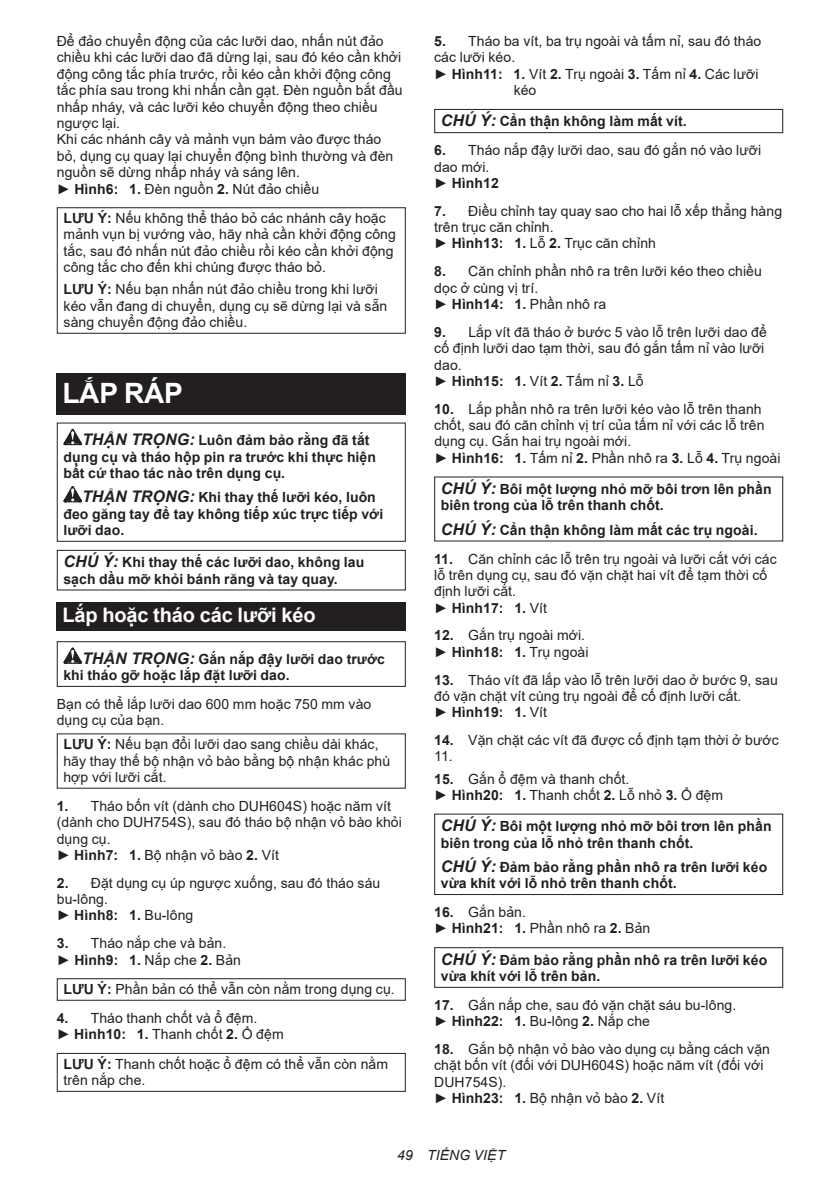
<style>
.page{position:relative;width:840px;height:1191px;background:#fff}
.page>*{position:absolute;margin:0;border:0;box-sizing:border-box;transform-origin:0 0}
.t1{font:700 28px "Arial";letter-spacing:-.01em;color:#fff}
.t2{font:700 20px "Arial";letter-spacing:-.01em;color:#fff}
.t3{font:14px/16.4px "Arial";letter-spacing:.005em;color:#231f20}
.t4{font:700 14px/16.4px "Arial";letter-spacing:.005em;color:#231f20}
.t5{font:italic 14px "Arial";letter-spacing:.005em;color:#231f20}
.s1{font-weight:700}
.s2{font-style:italic;font-size:16px}
</style>
<div class="page">
<div style="left:57px;top:207px;width:348px;height:127px;border:1px solid #231f20"></div>
<div style="left:57px;top:373px;width:348px;height:41px;background:#231f20"></div>
<svg style="left:63px;top:429px;width:19px;height:16px"></svg>
<svg style="left:63px;top:486px;width:19px;height:16px"></svg>
<div style="left:57px;top:422px;width:348px;height:120px;border:1px solid #231f20"></div>
<div style="left:57px;top:550px;width:348px;height:40px;border:1px solid #231f20"></div>
<div style="left:57px;top:602px;width:348px;height:28px;background:#231f20"></div>
<svg style="left:63px;top:647px;width:19px;height:17px"></svg>
<div style="left:57px;top:641px;width:348px;height:46px;border:1px solid #231f20"></div>
<div style="left:57px;top:978px;width:348px;height:22px;border:1px solid #231f20"></div>
<div style="left:57px;top:1053px;width:348px;height:38px;border:1px solid #231f20"></div>
<div style="left:434px;top:109px;width:348px;height:24px;border:1px solid #231f20"></div>
<div style="left:434px;top:813px;width:348px;height:82px;border:1px solid #231f20"></div>
<div style="left:434px;top:947px;width:348px;height:40px;border:1px solid #231f20"></div>
<p class="t3" style="left:57px;top:33px;width:347px">Để đảo chuyển động của các lưỡi dao, nhấn nút đảo chiều khi các lưỡi dao đã dừng lại, sau đó kéo cần khởi động công tắc phía trước, rồi kéo cần khởi động công tắc phía sau trong khi nhấn cần gạt. Đèn nguồn bắt đầu nhấp nháy, và các lưỡi kéo chuyển động theo chiều ngược lại.<br>Khi các nhánh cây và mảnh vụn bám vào được tháo bỏ, dụng cụ quay lại chuyển động bình thường và đèn nguồn sẽ dừng nhấp nháy và sáng lên.<br>► <span class="s1">Hình6: 1.</span> Đèn nguồn <span class="s1">2.</span> Nút đảo chiều</p>
<p class="t3" style="left:64px;top:210px;width:333px"><span class="s1">LƯU Ý:</span> Nếu không thể tháo bỏ các nhánh cây hoặc mảnh vụn bị vướng vào, hãy nhả cần khởi động công tắc, sau đó nhấn nút đảo chiều rồi kéo cần khởi động công tắc cho đến khi chúng được tháo bỏ.</p>
<p class="t3" style="left:64px;top:281px;width:325px"><span class="s1">LƯU Ý:</span> Nếu bạn nhấn nút đảo chiều trong khi lưỡi kéo vẫn đang di chuyển, dụng cụ sẽ dừng lại và sẵn sàng chuyển động đảo chiều.</p>
<h1 class="t1" style="left:62px;top:373px;width:122px">LẮP RÁP</h1>
<p class="t4" style="left:63px;top:432px;width:314px;text-indent:19px"><span class="s2">THẬN TRỌNG:</span> Luôn đảm bảo rằng đã tắt dụng cụ và tháo hộp pin ra trước khi thực hiện bất cứ thao tác nào trên dụng cụ.</p>
<p class="t4" style="left:63px;top:489px;width:321px;text-indent:19px"><span class="s2">THẬN TRỌNG:</span> Khi thay thế lưỡi kéo, luôn đeo găng tay để tay không tiếp xúc trực tiếp với lưỡi dao.</p>
<p class="t4" style="left:63px;top:554px;width:302px"><span class="s2">CHÚ Ý:</span> Khi thay thế các lưỡi dao, không lau sạch dầu mỡ khỏi bánh răng và tay quay.</p>
<h2 class="t2" style="left:62px;top:600px;width:254px">Lắp hoặc tháo các lưỡi kéo</h2>
<p class="t4" style="left:63px;top:651px;width:323px;text-indent:19px"><span class="s2">THẬN TRỌNG:</span> Gắn nắp đậy lưỡi dao trước khi tháo gỡ hoặc lắp đặt lưỡi dao.</p>
<p class="t3" style="left:57px;top:695px;width:316px">Bạn có thể lắp lưỡi dao 600 mm hoặc 750 mm vào dụng cụ của bạn.</p>
<p class="t3" style="left:63px;top:736px;width:328px"><span class="s1">LƯU Ý:</span> Nếu bạn đổi lưỡi dao sang chiều dài khác, hãy thay thế bộ nhận vỏ bào bằng bộ nhận khác phù hợp với lưỡi cắt.</p>
<p class="t3" style="left:57px;top:797px;width:346px"><span class="s1">1.</span> Tháo bốn vít (dành cho DUH604S) hoặc năm vít (dành cho DUH754S), sau đó tháo bộ nhận vỏ bào khỏi dụng cụ.<br>► <span class="s1">Hình7: 1.</span> Bộ nhận vỏ bào <span class="s1">2.</span> Vít</p>
<p class="t3" style="left:57px;top:874px;width:325px"><span class="s1">2.</span> Đặt dụng cụ úp ngược xuống, sau đó tháo sáu bu-lông.<br>► <span class="s1">Hình8: 1.</span> Bu-lông</p>
<p class="t3" style="left:57px;top:935px;width:186px"><span class="s1">3.</span> Tháo nắp che và bản. ► <span class="s1">Hình9: 1.</span> Nắp che <span class="s1">2.</span> Bản</p>
<p class="t3" style="left:63px;top:981px;width:332px"><span class="s1">LƯU Ý:</span> Phần bản có thể vẫn còn nằm trong dụng cụ.</p>
<p class="t3" style="left:57px;top:1009px;width:228px"><span class="s1">4.</span> Tháo thanh chốt và ổ đệm.<br>► <span class="s1">Hình10: 1.</span> Thanh chốt <span class="s1">2.</span> Ổ đệm</p>
<p class="t3" style="left:63px;top:1055px;width:326px"><span class="s1">LƯU Ý:</span> Thanh chốt hoặc ổ đệm có thể vẫn còn nằm trên nắp che.</p>
<p class="t3" style="left:434px;top:33px;width:328px"><span class="s1">5.</span> Tháo ba vít, ba trụ ngoài và tấm nỉ, sau đó tháo</p>
<p class="t3" style="left:434px;top:49px;width:82px">các lưỡi kéo.</p>
<p class="t3" style="left:434px;top:66px;width:326px">► <span class="s1">Hình11: 1.</span> Vít <span class="s1">2.</span> Trụ ngoài <span class="s1">3.</span> Tấm nỉ <span class="s1">4.</span> Các lưỡi</p>
<p class="t3" style="left:513px;top:82px;width:24px">kéo</p>
<p class="t4" style="left:440px;top:113px;width:247px"><span class="s2">CHÚ Ý:</span> Cẩn thận không làm mất vít.</p>
<p class="t3" style="left:434px;top:142px;width:328px"><span class="s1">6.</span> Tháo nắp đậy lưỡi dao, sau đó gắn nó vào lưỡi dao mới.<br>► <span class="s1">Hình12</span></p>
<p class="t3" style="left:434px;top:202px;width:349px"><span class="s1">7.</span> Điều chỉnh tay quay sao cho hai lỗ xếp thẳng hàng trên trục căn chỉnh.<br>► <span class="s1">Hình13: 1.</span> Lỗ <span class="s1">2.</span> Trục căn chỉnh</p>
<p class="t3" style="left:434px;top:263px;width:329px"><span class="s1">8.</span> Căn chỉnh phần nhô ra trên lưỡi kéo theo chiều dọc ở cùng vị trí.<br>► <span class="s1">Hình14: 1.</span> Phần nhô ra</p>
<p class="t3" style="left:434px;top:323px;width:334px"><span class="s1">9.</span> Lắp vít đã tháo ở bước 5 vào lỗ trên lưỡi dao để cố định lưỡi dao tạm thời, sau đó gắn tấm nỉ vào lưỡi dao.<br>► <span class="s1">Hình15: 1.</span> Vít <span class="s1">2.</span> Tấm nỉ <span class="s1">3.</span> Lỗ</p>
<p class="t3" style="left:434px;top:400px;width:347px"><span class="s1">10.</span> Lắp phần nhô ra trên lưỡi kéo vào lỗ trên thanh chốt, sau đó căn chỉnh vị trí của tấm nỉ với các lỗ trên dụng cụ. Gắn hai trụ ngoài mới.<br>► <span class="s1">Hình16: 1.</span> Tấm nỉ <span class="s1">2.</span> Phần nhô ra <span class="s1">3.</span> Lỗ <span class="s1">4.</span> Trụ ngoài</p>
<p class="t4" style="left:440px;top:481px;width:332px"><span class="s2">CHÚ Ý:</span> Bôi một lượng nhỏ mỡ bôi trơn lên phần biên trong của lỗ trên thanh chốt.</p>
<p class="t4" style="left:440px;top:522px;width:318px"><span class="s2">CHÚ Ý:</span> Cẩn thận không làm mất các trụ ngoài.</p>
<p class="t3" style="left:434px;top:550px;width:344px"><span class="s1">11.</span> Căn chỉnh các lỗ trên trụ ngoài và lưỡi cắt với các lỗ trên dụng cụ, sau đó vặn chặt hai vít để tạm thời cố định lưỡi cắt.<br>► <span class="s1">Hình17: 1.</span> Vít</p>
<p class="t3" style="left:434px;top:627px;width:156px"><span class="s1">12.</span> Gắn trụ ngoài mới. ► <span class="s1">Hình18: 1.</span> Trụ ngoài</p>
<p class="t3" style="left:434px;top:671px;width:345px"><span class="s1">13.</span> Tháo vít đã lắp vào lỗ trên lưỡi dao ở bước 9, sau đó vặn chặt vít cùng trụ ngoài để cố định lưỡi cắt.<br>► <span class="s1">Hình19: 1.</span> Vít</p>
<p class="t3" style="left:434px;top:732px;width:346px"><span class="s1">14.</span> Vặn chặt các vít đã được cố định tạm thời ở bước<br>11.</p>
<p class="t3" style="left:434px;top:770px;width:290px"><span class="s1">15.</span> Gắn ổ đệm và thanh chốt.<br>► <span class="s1">Hình20: 1.</span> Thanh chốt <span class="s1">2.</span> Lỗ nhỏ <span class="s1">3.</span> Ổ đệm</p>
<p class="t4" style="left:440px;top:818px;width:332px"><span class="s2">CHÚ Ý:</span> Bôi một lượng nhỏ mỡ bôi trơn lên phần biên trong của lỗ nhỏ trên thanh chốt.</p>
<p class="t4" style="left:440px;top:859px;width:328px"><span class="s2">CHÚ Ý:</span> Đảm bảo rằng phần nhô ra trên lưỡi kéo vừa khít với lỗ nhỏ trên thanh chốt.</p>
<p class="t3" style="left:434px;top:904px;width:217px"><span class="s1">16.</span> Gắn bản.<br>► <span class="s1">Hình21: 1.</span> Phần nhô ra <span class="s1">2.</span> Bản</p>
<p class="t4" style="left:440px;top:951px;width:328px"><span class="s2">CHÚ Ý:</span> Đảm bảo rằng phần nhô ra trên lưỡi kéo vừa khít với lỗ trên bản.</p>
<p class="t3" style="left:434px;top:996px;width:303px"><span class="s1">17.</span> Gắn nắp che, sau đó vặn chặt sáu bu-lông. ► <span class="s1">Hình22: 1.</span> Bu-lông <span class="s1">2.</span> Nắp che</p>
<p class="t3" style="left:434px;top:1040px;width:337px"><span class="s1">18.</span> Gắn bộ nhận vỏ bào vào dụng cụ bằng cách vặn chặt bốn vít (đối với DUH604S) hoặc năm vít (đối với DUH754S).<br>► <span class="s1">Hình23: 1.</span> Bộ nhận vỏ bào <span class="s1">2.</span> Vít</p>
<p class="t5" style="left:397px;top:1146px;width:109px">49 TIẾNG VIỆT</p>
</div>
